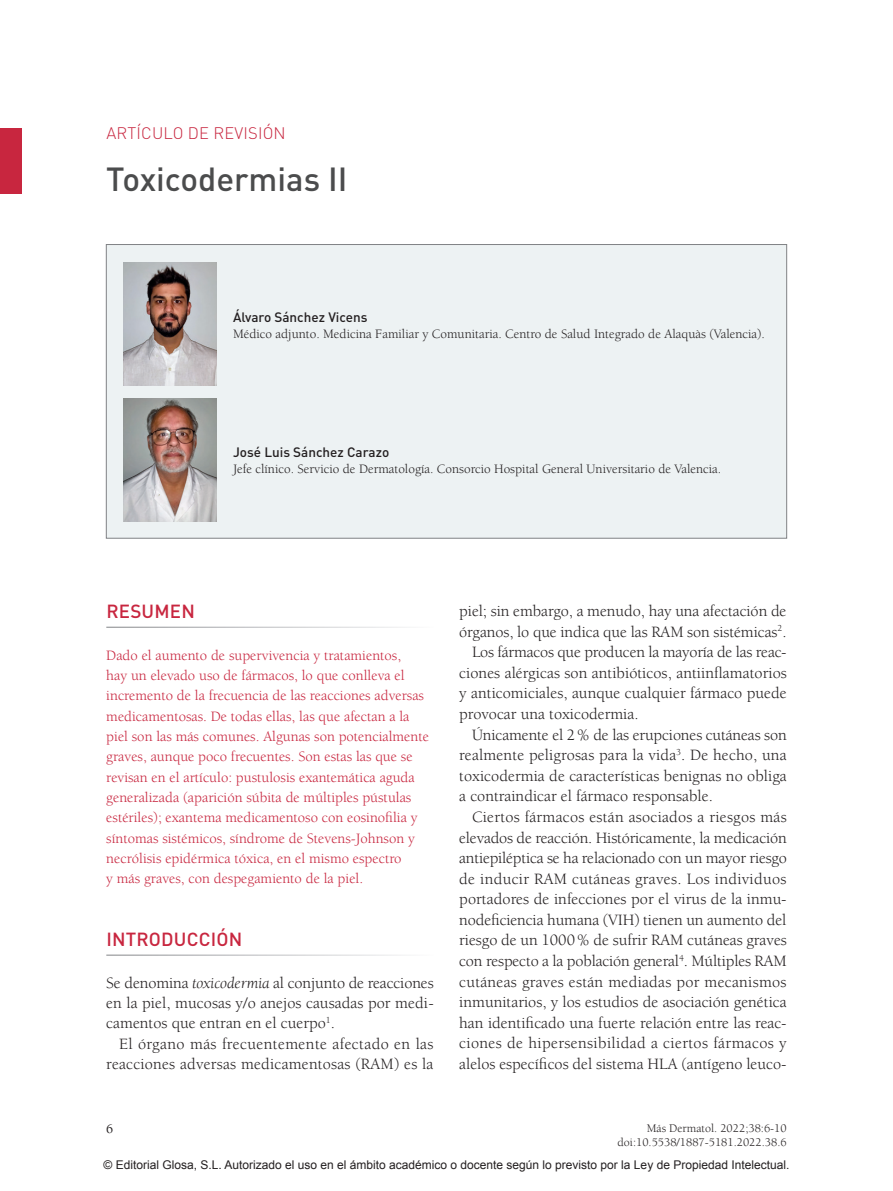
<style>
.page{position:relative;width:893px;height:1191px;background:#fff}
.page>*{position:absolute;margin:0;border:0;box-sizing:border-box;transform-origin:0 0}
.t1{font:500 33px "DIN Pro";color:#4b4c4d}
.t2{font:500 18.75px "DIN Pro";letter-spacing:.01em;color:#c8263f}
.t3{font:300 16.5px "DIN Pro";letter-spacing:.01em;color:#c8263f}
.t4{font:16.2px/20.2px "Berkeley";color:#231f20;text-align:justify}
.t5{font:16.2px "Berkeley";letter-spacing:.025em;color:#231f20}
.t6{font:16.2px "Berkeley";letter-spacing:.02em;color:#231f20}
.t7{font:14.7px/20.2px "Berkeley";color:#c8263f}
.t8{font:500 13.5px "DIN Pro";color:#231f20}
.t9{font:500 13.5px "Berkeley";color:#231f20}
.t10{font:13.2px "Berkeley";color:#231f20}
.t11{font:12px "Arial";color:#231f20}
.t12{font:12px/14.4px "Berkeley";color:#231f20;text-align:right}
.s1{font-style:italic}
</style>
<div class="page">
<div style="left:0;top:128px;width:21px;height:65px;background:#c8263f"></div>
<div style="left:106px;top:244px;width:681px;height:294px;background:#edf2f3;border:1px solid #808285"></div>
<img style="left:123px;top:262px;width:94px;height:123px">
<img style="left:123px;top:398px;width:94px;height:124px">
<p class="t3" style="left:106px;top:122px;width:181px">ARTÍCULO DE REVISIÓN</p>
<h1 class="t1" style="left:106px;top:156px;width:243px">Toxicodermias II</h1>
<p class="t8" style="left:233px;top:308px;width:136px">Álvaro Sánchez Vicens</p>
<p class="t10" style="left:233px;top:326px;width:533px">Médico adjunto. Medicina Familiar y Comunitaria. Centro de Salud Integrado de Alaquàs (Valencia).</p>
<p class="t8" style="left:233px;top:443px;width:158px">José Luis Sánchez Carazo</p>
<p class="t10" style="left:233px;top:461px;width:490px">Jefe clínico. Servicio de Dermatología. Consorcio Hospital General Universitario de Valencia.</p>
<p class="t2" style="left:106px;top:599px;width:90px">RESUMEN</p>
<p class="t7" style="left:106px;top:645px;width:324px">Dado el aumento de supervivencia y tratamientos,<br>hay un elevado uso de fármacos, lo que conlleva el incremento de la frecuencia de las reacciones adversas medicamentosas. De todas ellas, las que afectan a la piel son las más comunes. Algunas son potencialmente graves, aunque poco frecuentes. Son estas las que se revisan en el artículo: pustulosis exantemática aguda generalizada (aparición súbita de múltiples pústulas estériles); exantema medicamentoso con eosinofilia y síntomas sistémicos, síndrome de Stevens-Johnson y necrólisis epidérmica tóxica, en el mismo espectro<br>y más graves, con despegamiento de la piel.</p>
<p class="t2" style="left:106px;top:926px;width:137px">INTRODUCCIÓN</p>
<p class="t4" style="left:106px;top:973px;width:329px">Se denomina <span class="s1">toxicodermia</span> al conjunto de reacciones en la piel, mucosas y/o anejos causadas por medi&shy;camentos que entran en el cuerpo<sup>1</sup>.</p>
<p class="t4" style="left:106px;top:1033px;width:329px;text-align:right">El órgano más frecuentemente afectado en las reacciones adversas medicamentosas (RAM) es la</p>
<p class="t4" style="left:459px;top:601px;width:329px">piel; sin embargo, a menudo, hay una afectación de</p>
<p class="t4" style="left:459px;top:622px;width:329px">órganos, lo que indica que las RAM son sistémicas<sup>2</sup>.</p>
<p class="t4" style="left:472px;top:642px;width:316px">Los fármacos que producen la mayoría de las reac-</p>
<p class="t4" style="left:459px;top:663px;width:329px">ciones alérgicas son antibióticos, antiinflamatorios</p>
<p class="t4" style="left:459px;top:683px;width:329px">y anticomiciales, aunque cualquier fármaco puede</p>
<p class="t4" style="left:459px;top:704px;width:181px">provocar una toxicodermia.</p>
<p class="t4" style="left:472px;top:724px;width:316px">Únicamente el 2% de las erupciones cutáneas son</p>
<p class="t4" style="left:459px;top:745px;width:329px">realmente peligrosas para la vida<sup>3</sup>. De hecho, una</p>
<p class="t4" style="left:459px;top:766px;width:329px">toxicodermia de características benignas no obliga</p>
<p class="t4" style="left:459px;top:786px;width:255px">a contraindicar el fármaco responsable.</p>
<p class="t4" style="left:472px;top:807px;width:316px">Ciertos fármacos están asociados a riesgos más</p>
<p class="t4" style="left:459px;top:827px;width:329px">elevados de reacción. Históricamente, la medicación</p>
<p class="t4" style="left:459px;top:848px;width:329px">antiepiléptica se ha relacionado con un mayor riesgo</p>
<p class="t6" style="left:459px;top:870px;width:329px">de inducir RAM cutáneas graves. Los individuos</p>
<p class="t4" style="left:459px;top:889px;width:329px">portadores de infecciones por el virus de la inmu-</p>
<p class="t4" style="left:459px;top:910px;width:329px">nodeficiencia humana (VIH) tienen un aumento del</p>
<p class="t4" style="left:459px;top:930px;width:329px">riesgo de un 1000% de sufrir RAM cutáneas graves</p>
<p class="t4" style="left:459px;top:951px;width:329px">con respecto a la población general<sup>4</sup>. Múltiples RAM</p>
<p class="t4" style="left:459px;top:971px;width:329px">cutáneas graves están mediadas por mecanismos</p>
<p class="t4" style="left:459px;top:992px;width:329px">inmunitarios, y los estudios de asociación genética</p>
<p class="t4" style="left:459px;top:1013px;width:329px">han identificado una fuerte relación entre las reac-</p>
<p class="t5" style="left:459px;top:1034px;width:329px">ciones de hipersensibilidad a ciertos fármacos y</p>
<p class="t4" style="left:459px;top:1054px;width:329px">alelos específicos del sistema HLA (antígeno leuco-</p>
<p class="t12" style="left:617px;top:1121px;width:171px">Más Dermatol. 2022;38:6-10 doi:10.5538/1887-5181.2022.38.6</p>
<p class="t9" style="left:106px;top:1121px;width:9px">6</p>
<p class="t11" style="left:103px;top:1156px;width:687px">© Editorial Glosa, S.L. Autorizado el uso en el ámbito académico o docente según lo previsto por la Ley de Propiedad Intelectual.</p>
</div>
